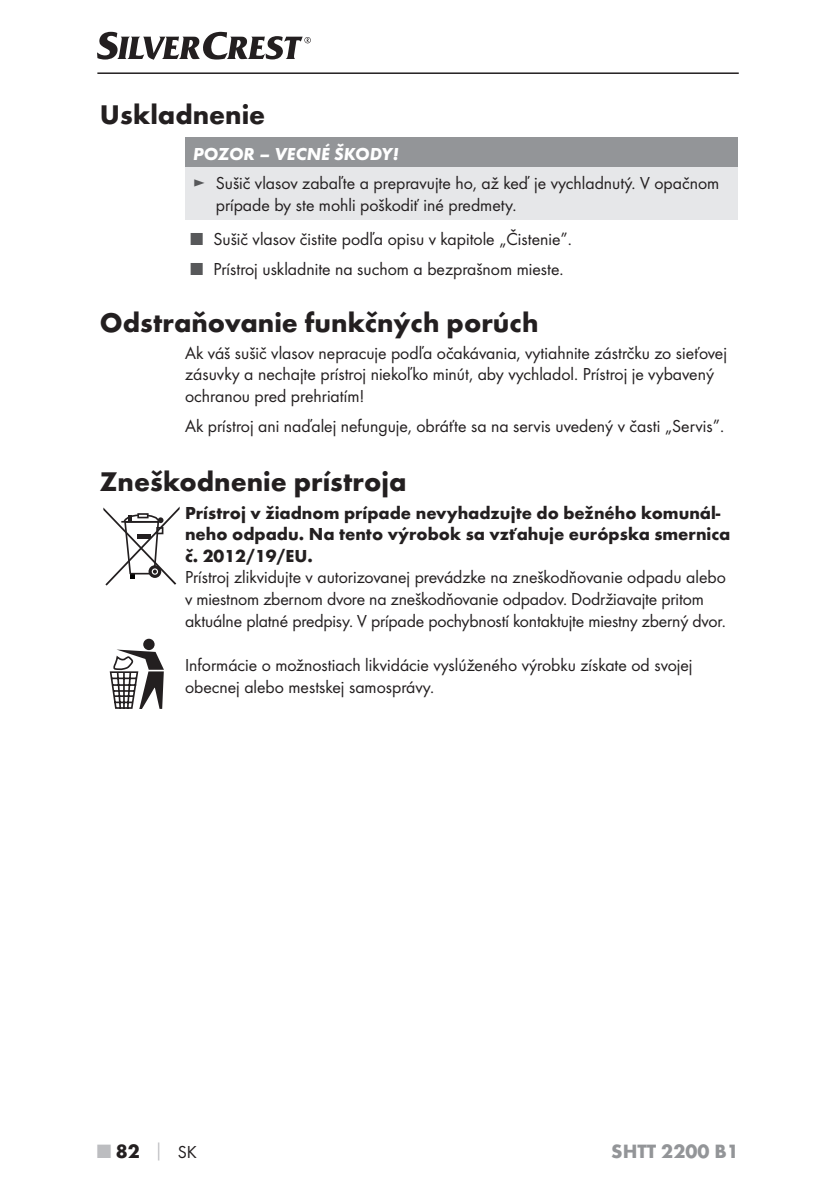
<style>
.page{position:relative;width:839px;height:1190px;background:#fff}
.page>*{position:absolute;margin:0;border:0;box-sizing:border-box;transform-origin:0 0}
.t1{font:700 28px "Futura";color:#231f20}
.t2{font:700 20px "Futura";color:#939598}
.t3{font:700 20px "Futura";color:#231f20}
.t4{font:18px/21.6px "Futura Boo";color:#231f20}
.t5{font:700 18px/21.6px "Futura";color:#231f20}
.t6{font:italic 700 18px "Futura";color:#fff}
.s1{color:#57585a}
.s2{color:#bcbdc0}
.s3{font-size:18px;color:#bcbdc0}
.s4{font-family:"Futura Boo";font-weight:400;font-size:18px}
</style>
<div class="page">
<hr style="left:97px;top:72px;width:641px;height:2px;background:#231f20">
<svg style="left:97px;top:32px;width:213px;height:28px"></svg>
<div style="left:185px;top:137px;width:551px;height:31px;background:#939598"></div>
<div style="left:185px;top:168px;width:551px;height:52px;background:#e6e7e9"></div>
<div style="left:143px;top:638px;width:11px;height:12px;background:#231f20;border-radius:50%"></div>
<svg style="left:110px;top:649px;width:54px;height:60px"></svg>
<svg style="left:103px;top:507px;width:76px;height:78px"></svg>
<h1 class="t1" style="left:100px;top:97px;width:167px">Uskladnenie</h1>
<p class="t6" style="left:193px;top:142px;width:207px">POZOR – VECNÉ ŠKODY!</p>
<p class="t4" style="left:216px;top:172px;width:504px;text-indent:-23px"><span class="s1">►</span> Sušič vlasov zabaľte a prepravujte ho, až keď je vychladnutý. V opačnom prípade by ste mohli poškodiť iné predmety.</p>
<p class="t4" style="left:191px;top:228px;width:380px"><span class="s1">■</span> Sušič vlasov čistite podľa opisu v kapitole „Čistenie”.</p>
<p class="t4" style="left:191px;top:258px;width:372px"><span class="s1">■</span> Prístroj uskladnite na suchom a bezprašnom mieste.</p>
<h1 class="t1" style="left:100px;top:305px;width:440px">Odstraňovanie funkčných porúch</h1>
<p class="t4" style="left:185px;top:342px;width:543px">Ak váš sušič vlasov nepracuje podľa očakávania, vytiahnite zástrčku zo sieťovej zásuvky a nechajte prístroj niekoľko minút, aby vychladol. Prístroj je vybavený ochranou pred prehriatím!</p>
<p class="t4" style="left:185px;top:415px;width:538px">Ak prístroj ani naďalej nefunguje, obráťte sa na servis uvedený v časti „Servis”.</p>
<h1 class="t1" style="left:100px;top:464px;width:308px">Zneškodnenie prístroja</h1>
<p class="t5" style="left:185px;top:501px;width:546px">Prístroj v žiadnom prípade nevyhadzujte do bežného komunál&shy;neho odpadu. Na tento výrobok sa vzťahuje európska smernica č. 2012/19/EU.</p>
<p class="t4" style="left:185px;top:566px;width:542px">Prístroj zlikvidujte v autorizovanej prevádzke na zneškodňovanie odpadu alebo v miestnom zbernom dvore na zneškodňovanie odpadov. Dodržiavajte pritom aktuálne platné predpisy. V prípade pochybností kontaktujte miestny zberný dvor.</p>
<p class="t4" style="left:185px;top:654px;width:508px">Informácie o možnostiach likvidácie vyslúženého výrobku získate od svojej obecnej alebo mestskej samosprávy.</p>
<p class="t3" style="left:97px;top:1138px;width:101px"><span class="s2">■</span> 82 <span class="s3">│</span> <span class="s4">SK</span></p>
<p class="t2" style="left:611px;top:1138px;width:129px">SHTT 2200 B1</p>
</div>
